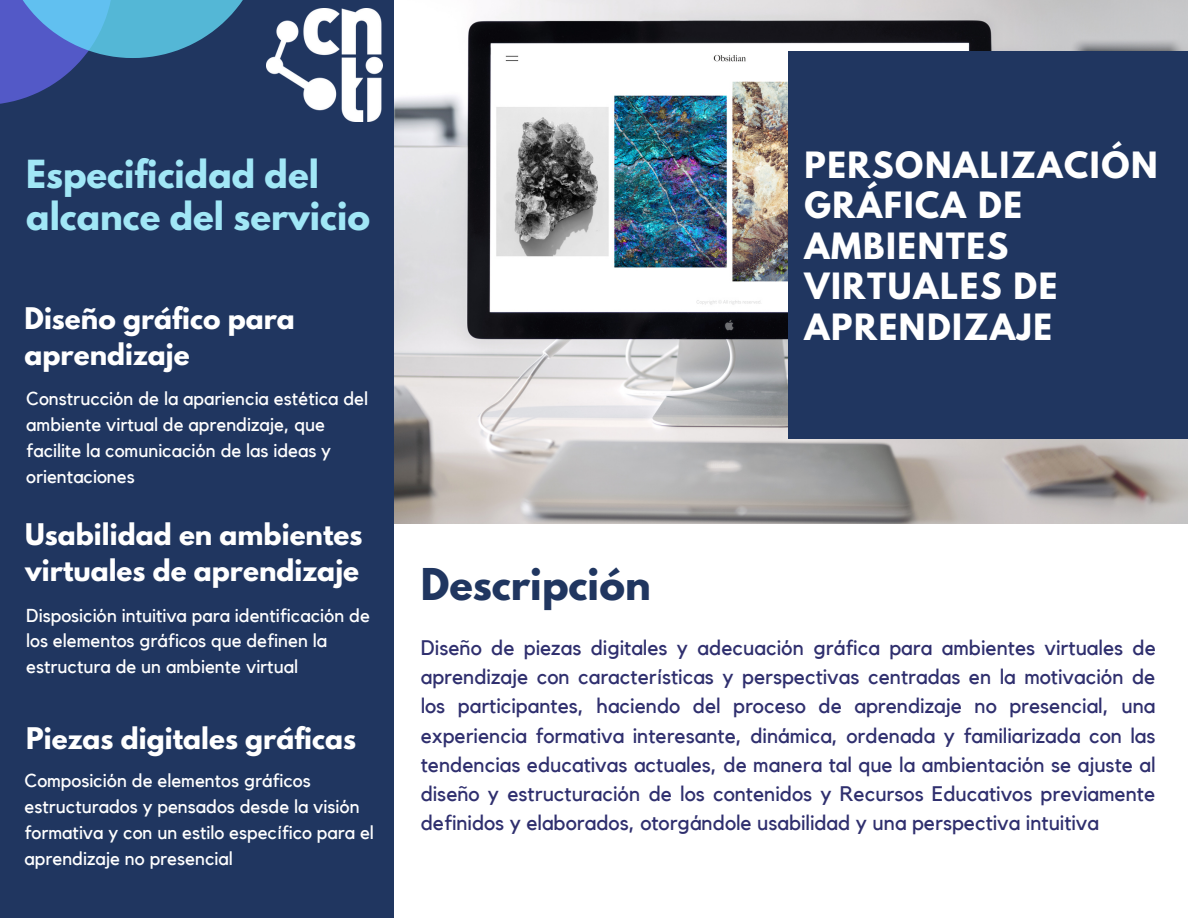
<style>
.page{position:relative;width:1188px;height:918px;background:#fff}
.page>*{position:absolute;margin:0;border:0;box-sizing:border-box;transform-origin:0 0}
.t1{font:700 38.85px "League Spartan";color:#203660}
.t2{font:700 34.35px/41.7px "League Spartan";color:#a1e7f6}
.t3{font:700 32.1px/40.5px "League Spartan";letter-spacing:.05em;color:#fff}
.t4{font:700 26.4px/36px "League Spartan";color:#fff}
.t5{font:21px/29.2px "Kollektif";color:#2f2f6e;text-align:justify}
.t6{font:18.75px/25.8px "Kollektif";color:#fff}
</style>
<div class="page">
<img style="left:394px;top:0;width:794px;height:524px">
<div style="left:0;top:0;width:394px;height:918px;background:#203660"></div>
<svg style="left:0;top:58px;width:83px;height:46px;fill:#5359c7"></svg>
<svg style="left:0;top:0;width:243px;height:58px;background:#4e91c7"></svg>
<div style="left:789px;top:52px;width:399px;height:387px;background:#203660"></div>
<img style="left:266px;top:8px;width:116px;height:114px">
<h2 class="t2" style="left:26px;top:158px;width:345px">Especificidad del alcance del servicio</h2>
<p class="t4" style="left:25px;top:304px;width:272px">Diseño gráfico para aprendizaje</p>
<p class="t6" style="left:26px;top:387px;width:343px">Construcción de la apariencia estética del ambiente virtual de aprendizaje, que facilite la comunicación de las ideas y orientaciones</p>
<p class="t4" style="left:25px;top:520px;width:339px">Usabilidad en ambientes virtuales de aprendizaje</p>
<p class="t6" style="left:26px;top:603px;width:345px">Disposición intuitiva para identificación de los elementos gráficos que definen la estructura de un ambiente virtual</p>
<p class="t4" style="left:26px;top:723px;width:332px">Piezas digitales gráficas</p>
<p class="t6" style="left:25px;top:768px;width:351px">Composición de elementos gráficos estructurados y pensados desde la visión formativa y con un estilo específico para el aprendizaje no presencial</p>
<h3 class="t3" style="left:804px;top:149px;width:355px">PERSONALIZACIÓN<br>GRÁFICA DE<br>AMBIENTES<br>VIRTUALES DE<br>APRENDIZAJE</h3>
<h1 class="t1" style="left:421px;top:565px;width:231px">Descripción</h1>
<p class="t5" style="left:421px;top:634px;width:737px">Diseño de piezas digitales y adecuación gráfica para ambientes virtuales de aprendizaje con características y perspectivas centradas en la motivación de los participantes, haciendo del proceso de aprendizaje no presencial, una experiencia formativa interesante, dinámica, ordenada y familiarizada con las tendencias educativas actuales, de manera tal que la ambientación se ajuste al diseño y estructuración de los contenidos y Recursos Educativos previamente definidos y elaborados, otorgándole usabilidad y una perspectiva intuitiva</p>
</div>
